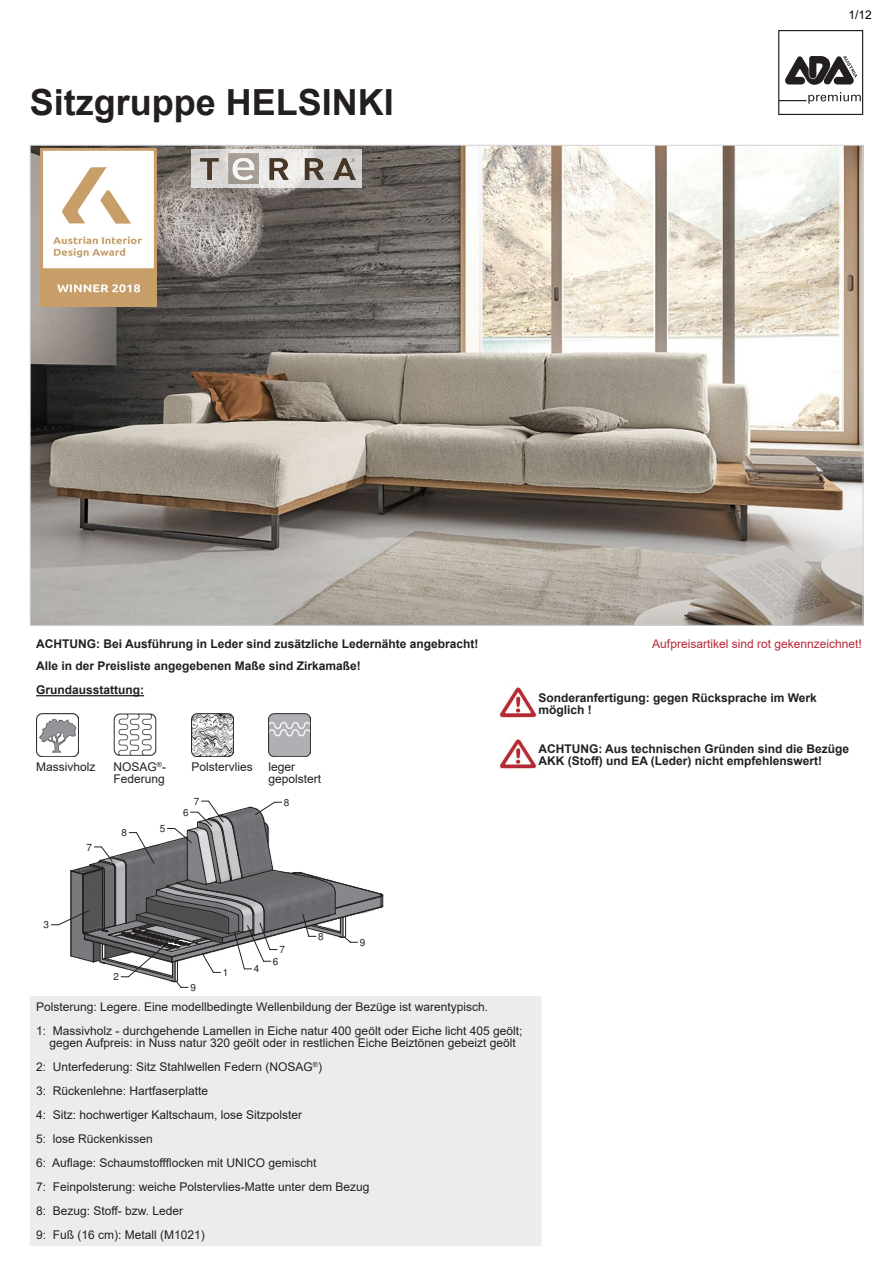
<style>
.page{position:relative;width:893px;height:1263px;background:#fff}
.page>*{position:absolute;margin:0;border:0;box-sizing:border-box;transform-origin:0 0}
.t1{font:700 36px "Arial";color:#231f20}
.t2{font:12px/24px "Arial";color:#231f20}
.t3{font:700 12px/12px "Arial";color:#231f20}
.t4{font:12px "Arial";color:#b72837}
.t5{font:12px "Arial";color:#000}
.t6{font:10.05px "Helvetica";color:#231f20}
.t7{font:6.9px "Arial";color:#231f20}
.s1{font-size:12px}
</style>
<div class="page">
<img style="left:32px;top:147px;width:829px;height:477px">
<svg style="left:51px;top:800px;width:332px;height:188px"></svg>
<img style="left:268px;top:714px;width:43px;height:42px">
<div style="left:30px;top:996px;width:512px;height:250px;background:#ececee"></div>
<hr style="left:36px;top:695px;width:108px;height:1px;background:#231f20">
<img style="left:36px;top:714px;width:43px;height:42px">
<img style="left:191px;top:714px;width:43px;height:42px">
<img style="left:114px;top:714px;width:43px;height:42px">
<img style="left:499px;top:687px;width:38px;height:31px">
<img style="left:499px;top:739px;width:38px;height:30px">
<img style="left:40px;top:149px;width:116px;height:157px">
<svg style="left:778px;top:30px;width:85px;height:85px"></svg>
<svg style="left:191px;top:149px;width:170px;height:38px;background:#d9d6d4"></svg>
<img style="left:200px;top:153px;width:155px;height:30px">
<h1 class="t1" style="left:30px;top:77px;width:366px">Sitzgruppe HELSINKI</h1>
<p class="t5" style="left:848px;top:6px;width:25px">1/12</p>
<p class="t3" style="left:36px;top:633px;width:444px;line-height:21.9px">ACHTUNG: Bei Ausführung in Leder sind zusätzliche Ledernähte angebracht!<br>Alle in der Preisliste angegebenen Maße sind Zirkamaße!</p>
<p class="t3" style="left:36px;top:684px;width:110px">Grundausstattung:</p>
<p class="t7" style="left:157px;top:760px;width:11px">®<span class="s1">-</span></p>
<p class="t2" style="left:114px;top:767px;width:53px">Federung</p>
<p class="t2" style="left:36px;top:755px;width:61px">Massivholz</p>
<p class="t2" style="left:114px;top:755px;width:45px">NOSAG</p>
<p class="t2" style="left:191px;top:755px;width:63px">Polstervlies</p>
<p class="t6" style="left:194px;top:795px;width:7px">7</p>
<p class="t6" style="left:87px;top:841px;width:7px">7</p>
<p class="t6" style="left:122px;top:827px;width:7px">8</p>
<p class="t6" style="left:160px;top:823px;width:7px">5</p>
<p class="t6" style="left:183px;top:806px;width:7px">6</p>
<p class="t2" style="left:268px;top:761px;width:54px;line-height:12px">leger gepolstert</p>
<p class="t6" style="left:284px;top:796px;width:7px">8</p>
<p class="t4" style="left:652px;top:635px;width:211px">Aufpreisartikel sind rot gekennzeichnet!</p>
<p class="t3" style="left:538px;top:692px;width:280px">Sonderanfertigung: gegen Rücksprache im Werk möglich !</p>
<p class="t3" style="left:538px;top:743px;width:312px">ACHTUNG: Aus technischen Gründen sind die Bezüge<br>AKK (Stoff) und EA (Leder) nicht empfehlenswert!</p>
<p class="t6" style="left:44px;top:919px;width:7px">3</p>
<p class="t6" style="left:113px;top:971px;width:7px">2</p>
<p class="t6" style="left:190px;top:981px;width:7px">9</p>
<p class="t6" style="left:223px;top:967px;width:7px">1</p>
<p class="t6" style="left:254px;top:963px;width:7px">4</p>
<p class="t6" style="left:279px;top:944px;width:7px">7</p>
<p class="t6" style="left:273px;top:955px;width:7px">6</p>
<p class="t6" style="left:318px;top:931px;width:7px">8</p>
<p class="t6" style="left:360px;top:936px;width:7px">9</p>
<p class="t2" style="left:36px;top:995px;width:488px">Polsterung: Legere. Eine modellbedingte Wellenbildung der Bezüge ist warentypisch.<br>1: Massivholz - durchgehende Lamellen in Eiche natur 400 geölt oder Eiche licht 405 geölt;</p>
<p class="t2" style="left:36px;top:1031px;width:481px;text-indent:13px">gegen Aufpreis: in Nuss natur 320 geölt oder in restlichen Eiche Beiztönen gebeizt geölt 2: Unterfederung: Sitz Stahlwellen Federn (NOSAG<sup>®</sup>)<br>3: Rückenlehne: Hartfaserplatte<br>4: Sitz: hochwertiger Kaltschaum, lose Sitzpolster<br>5: lose Rückenkissen<br>6: Auflage: Schaumstoffflocken mit UNICO gemischt<br>7: Feinpolsterung: weiche Polstervlies-Matte unter dem Bezug<br>8: Bezug: Stoff- bzw. Leder<br>9: Fuß (16 cm): Metall (M1021)</p>
</div>
